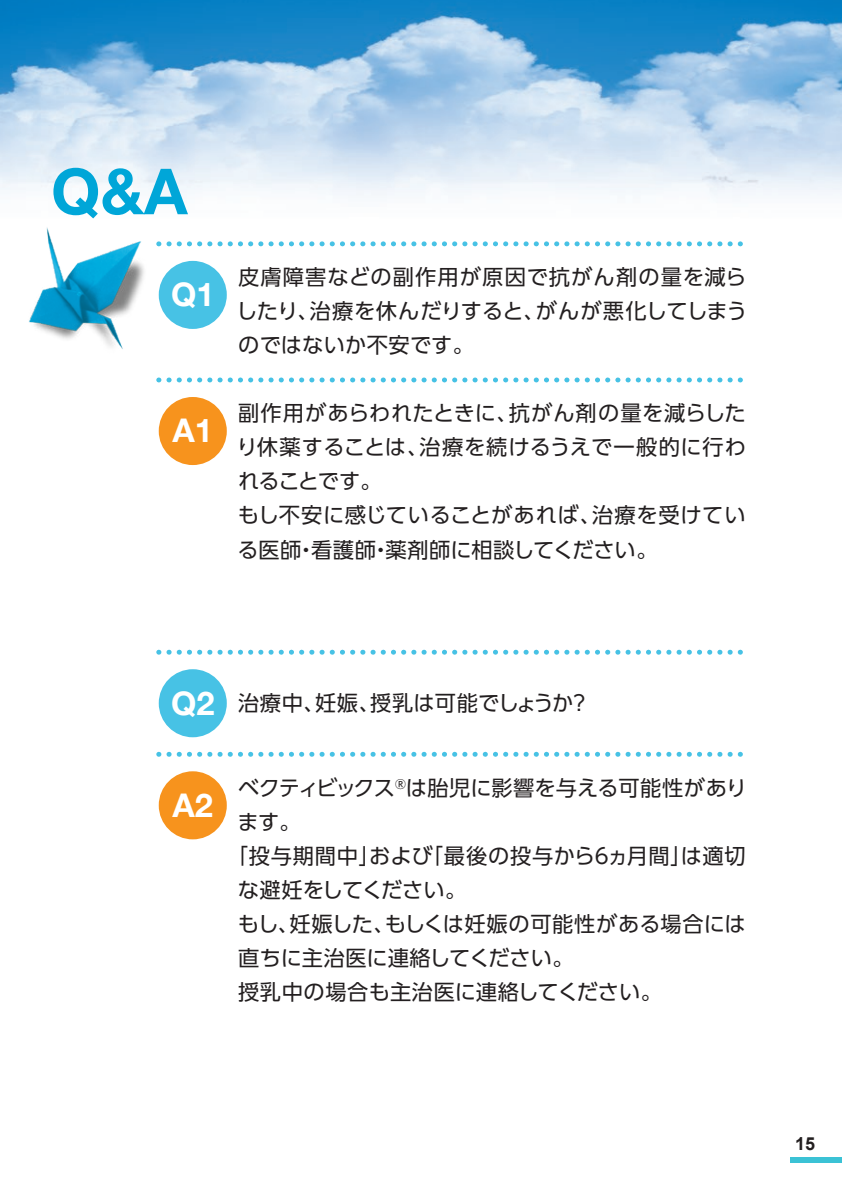
<style>
.page{position:relative;width:842px;height:1191px;background:#fff}
.page>*{position:absolute;margin:0;border:0;box-sizing:border-box;transform-origin:0 0}
.t1{font:700 63.6px "Helvetica Neue";color:#00a6d8}
.t2{font:700 32.6px "Helvetica Neue";color:#fff}
.t3{font:21.2px/34px "UD Shin Go Pr 6 N";letter-spacing:.01em;color:#231f20;text-align:justify}
.t4{font:21.2px "UD Shin Go Pr 6 N";letter-spacing:-.01em;color:#231f20}
.t5{font:700 18px "Arial";color:#231f20}
</style>
<div class="page">
<img style="left:0;top:0;width:842px;height:247px">
<img style="left:18px;top:216px;width:135px;height:133px">
<div style="left:159px;top:261px;width:68px;height:68px;background:#47c2e5;border-radius:50%"></div>
<div style="left:159px;top:397px;width:68px;height:68px;background:#f7931d;border-radius:50%"></div>
<div style="left:791px;top:1157px;width:51px;height:5px;background:#3bc2d5"></div>
<div style="left:159px;top:771px;width:68px;height:68px;background:#f7931d;border-radius:50%"></div>
<div style="left:159px;top:669px;width:68px;height:68px;background:#47c2e5;border-radius:50%"></div>
<svg style="left:159px;top:241px;width:587px;height:5px"></svg>
<svg style="left:159px;top:377px;width:584px;height:5px"></svg>
<svg style="left:159px;top:649px;width:584px;height:5px"></svg>
<svg style="left:159px;top:752px;width:584px;height:5px"></svg>
<h1 class="t1" style="left:51px;top:142px;width:138px">Q&amp;A</h1>
<h2 class="t2" style="left:171px;top:269px;width:45px">Q1</h2>
<h2 class="t2" style="left:173px;top:405px;width:42px">A1</h2>
<p class="t3" style="left:236px;top:260px;width:513px">皮膚障害などの副作用が原因で抗がん剤の量を減らしたり、治療を休んだりすると、がんが悪化してしまうのではないか不安です。</p>
<p class="t3" style="left:236px;top:396px;width:511px;text-align:left">副作用があらわれたときに、抗がん剤の量を減らしたり休薬することは、治療を続けるうえで一般的に行われることです。<br>もし不安に感じていることがあれば、治療を受けている医師・看護師・薬剤師に相談してください。</p>
<h2 class="t2" style="left:171px;top:677px;width:45px">Q2</h2>
<h2 class="t2" style="left:173px;top:779px;width:42px">A2</h2>
<p class="t3" style="left:238px;top:685px;width:354px">治療中、妊娠、授乳は可能でしょうか？</p>
<p class="t3" style="left:238px;top:770px;width:510px">ベクティビックス<sup>®</sup>は胎児に影響を与える可能性があり</p>
<p class="t3" style="left:237px;top:804px;width:65px">ます。</p>
<p class="t3" style="left:227px;top:838px;width:520px">「投与期間中」および「最後の投与から6ヵ月間」は適切</p>
<p class="t4" style="left:238px;top:872px;width:230px">な避妊をしてください。</p>
<p class="t3" style="left:238px;top:906px;width:509px">もし、妊娠した、もしくは妊娠の可能性がある場合には</p>
<p class="t3" style="left:238px;top:940px;width:337px">直ちに主治医に連絡してください。</p>
<p class="t3" style="left:238px;top:974px;width:425px">授乳中の場合も主治医に連絡してください。</p>
<p class="t5" style="left:795px;top:1132px;width:22px">15</p>
</div>
